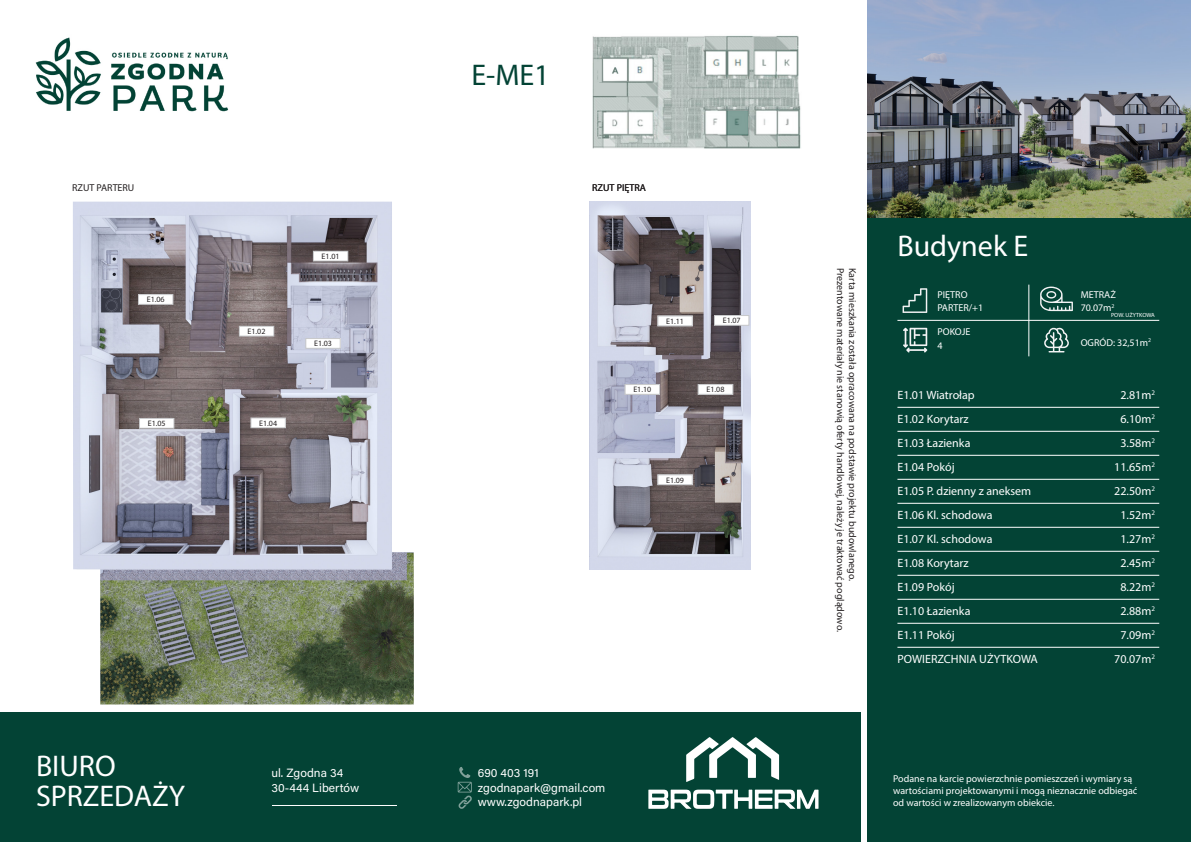
<style>
.page{position:relative;width:1191px;height:842px;background:#fff}
.page>*{position:absolute;margin:0;border:0;box-sizing:border-box;transform-origin:0 0}
.t1{font:30px/30px "Myriad Pro";color:#fff}
.t2{font:30px "Myriad Pro";color:#034335}
.t3{font:12px/14.4px "Myriad Pro";color:#fff}
.t4{font:12px/14.4px "Acumin Variable Concept";color:#fff}
.t5{font:10px/12px "Myriad Pro";color:#fff}
.t6{font:10px "Myriad Pro";color:#231f20}
.t7{font:8px "Myriad Pro";color:#231f20}
.t8{font:6px "Myriad Pro";color:#fff}
</style>
<div class="page">
<div style="left:867px;top:0;width:324px;height:842px;background:#034335"></div>
<img style="left:867px;top:0;width:324px;height:217px">
<img style="left:35px;top:37px;width:194px;height:75px">
<hr style="left:897px;top:320px;width:262px;height:1px;background:#fff">
<hr style="left:1028px;top:285px;width:1px;height:71px;background:#fff">
<svg style="left:1044px;top:327px;width:25px;height:25px"></svg>
<svg style="left:903px;top:328px;width:24px;height:24px"></svg>
<svg style="left:1040px;top:286px;width:33px;height:25px"></svg>
<svg style="left:902px;top:288px;width:25px;height:25px"></svg>
<div style="left:0;top:712px;width:860px;height:130px;background:#034335"></div>
<svg style="left:686px;top:737px;width:93px;height:45px"></svg>
<svg style="left:648px;top:789px;width:170px;height:20px"></svg>
<svg style="left:458px;top:767px;width:14px;height:42px"></svg>
<hr style="left:272px;top:805px;width:125px;height:1px;background:#fff">
<img style="left:592px;top:35px;width:209px;height:114px">
<img style="left:589px;top:202px;width:162px;height:368px">
<img style="left:73px;top:202px;width:341px;height:502px">
<div style="left:139px;top:418px;width:35px;height:10px;background:#fff"></div>
<div style="left:139px;top:418px;width:35px;height:11px;border:1px solid #c7c8ca"></div>
<div style="left:138px;top:295px;width:35px;height:9px;background:#fff"></div>
<div style="left:138px;top:294px;width:35px;height:11px;border:1px solid #c7c8ca"></div>
<div style="left:313px;top:251px;width:35px;height:10px;background:#fff"></div>
<div style="left:313px;top:251px;width:35px;height:10px;border:1px solid #c7c8ca"></div>
<div style="left:306px;top:339px;width:34px;height:9px;background:#fff"></div>
<div style="left:305px;top:338px;width:36px;height:11px;border:1px solid #c7c8ca"></div>
<div style="left:251px;top:418px;width:34px;height:10px;background:#fff"></div>
<div style="left:250px;top:417px;width:36px;height:11px;border:1px solid #c7c8ca"></div>
<div style="left:239px;top:326px;width:35px;height:10px;background:#fff"></div>
<div style="left:239px;top:326px;width:35px;height:11px;border:1px solid #c7c8ca"></div>
<div style="left:658px;top:316px;width:34px;height:10px;background:#fff"></div>
<div style="left:657px;top:315px;width:36px;height:11px;border:1px solid #c7c8ca"></div>
<div style="left:658px;top:475px;width:34px;height:10px;background:#fff"></div>
<div style="left:657px;top:474px;width:36px;height:11px;border:1px solid #c7c8ca"></div>
<div style="left:625px;top:384px;width:34px;height:10px;background:#fff"></div>
<div style="left:624px;top:384px;width:36px;height:11px;border:1px solid #c7c8ca"></div>
<div style="left:698px;top:384px;width:34px;height:10px;background:#fff"></div>
<div style="left:698px;top:384px;width:35px;height:11px;border:1px solid #c7c8ca"></div>
<div style="left:714px;top:315px;width:35px;height:10px;background:#fff"></div>
<div style="left:714px;top:315px;width:35px;height:11px;border:1px solid #c7c8ca"></div>
<svg style="left:726px;top:111px;width:22px;height:24px"></svg>
<hr style="left:897px;top:407px;width:262px;height:1px;background:#fff">
<hr style="left:897px;top:431px;width:262px;height:1px;background:#fff">
<hr style="left:897px;top:455px;width:262px;height:1px;background:#fff">
<hr style="left:897px;top:479px;width:262px;height:1px;background:#fff">
<hr style="left:897px;top:503px;width:262px;height:1px;background:#fff">
<hr style="left:897px;top:527px;width:262px;height:1px;background:#fff">
<hr style="left:897px;top:551px;width:262px;height:1px;background:#fff">
<hr style="left:897px;top:575px;width:262px;height:1px;background:#fff">
<hr style="left:897px;top:599px;width:262px;height:1px;background:#fff">
<hr style="left:897px;top:623px;width:262px;height:1px;background:#fff">
<hr style="left:897px;top:647px;width:262px;height:1px;background:#fff">
<p class="t2" style="left:471px;top:56px;width:80px">E-ME1</p>
<p class="t6" style="left:72px;top:182px;width:64px">RZUT PARTERU</p>
<p class="t6" style="left:592px;top:182px;width:55px">RZUT PIĘTRA</p>
<p class="t7" style="left:147px;top:295px;width:19px">E1.06</p>
<p class="t7" style="left:148px;top:419px;width:19px">E1.05</p>
<p class="t7" style="left:248px;top:327px;width:19px">E1.02</p>
<p class="t7" style="left:259px;top:418px;width:19px">E1.04</p>
<p class="t7" style="left:322px;top:251px;width:19px">E1.01</p>
<p class="t7" style="left:314px;top:339px;width:19px">E1.03</p>
<p class="t7" style="left:666px;top:316px;width:19px">E1.11</p>
<p class="t7" style="left:722px;top:316px;width:19px">E1.07</p>
<p class="t7" style="left:633px;top:385px;width:19px">E1.10</p>
<p class="t7" style="left:706px;top:385px;width:19px">E1.08</p>
<p class="t7" style="left:666px;top:475px;width:19px">E1.09</p>
<h1 class="t1" style="left:36px;top:750px;width:150px">BIURO<br>SPRZEDAŻY</h1>
<p class="t3" style="left:286px;top:766px;width:102px">Świętego Jacka 86 B<br>364 Kraków</p>
<p class="t4" style="left:271px;top:765px;width:89px">ul. Zgodna 34<br>30-444 Libertów</p>
<p class="t4" style="left:478px;top:765px;width:129px">690 403 191 zgodnapark@gmail.com www.zgodnapark.pl</p>
<p class="t3" style="left:499px;top:766px;width:41px">104 129</p>
<p class="t3" style="left:478px;top:780px;width:102px">joanna@brother .p</p>
<p class="t3" style="left:509px;top:794px;width:33px">zgodn</p>
<p class="t6" style="left:846px;top:268px;width:366px;rotate:90deg">Prezentowane materiały nie stanowią oferty handlowej, należy je traktować poglądowo.</p>
<p class="t6" style="left:858px;top:268px;width:315px;rotate:90deg">Karta mieszkania została opracowana na podstawie projektu budowlanego.</p>
<p class="t1" style="left:897px;top:231px;width:132px">Budynek E</p>
<p class="t5" style="left:937px;top:288px;width:32px">PIĘTRO</p>
<p class="t5" style="left:937px;top:326px;width:34px">POKOJE</p>
<p class="t5" style="left:937px;top:302px;width:47px">PARTER/+1</p>
<p class="t5" style="left:937px;top:339px;width:7px">4</p>
<p class="t5" style="left:1080px;top:288px;width:37px">METRAŻ</p>
<p class="t8" style="left:1111px;top:311px;width:45px">POW. UŻYTKOWA</p>
<p class="t5" style="left:1080px;top:302px;width:35px">70.07m<sup>2</sup></p>
<p class="t5" style="left:1080px;top:336px;width:72px">OGRÓD: 32,51m<sup>2</sup></p>
<p class="t3" style="left:897px;top:387px;width:79px">E1.01 Wiatrołap</p>
<p class="t3" style="left:1120px;top:387px;width:36px">2.81m<sup>2</sup></p>
<p class="t3" style="left:897px;top:411px;width:73px">E1.02 Korytarz</p>
<p class="t3" style="left:1120px;top:411px;width:36px">6.10m<sup>2</sup></p>
<p class="t3" style="left:897px;top:435px;width:75px">E1.03 Łazienka</p>
<p class="t3" style="left:1120px;top:435px;width:36px">3.58m<sup>2</sup></p>
<p class="t3" style="left:897px;top:459px;width:59px">E1.04 Pokój</p>
<p class="t3" style="left:1114px;top:459px;width:42px">11.65m<sup>2</sup></p>
<p class="t3" style="left:897px;top:483px;width:135px">E1.05 P. dzienny z aneksem</p>
<p class="t3" style="left:1114px;top:483px;width:42px">22.50m<sup>2</sup></p>
<p class="t3" style="left:897px;top:507px;width:96px">E1.06 Kl. schodowa</p>
<p class="t3" style="left:1120px;top:507px;width:36px">1.52m<sup>2</sup></p>
<p class="t3" style="left:897px;top:531px;width:96px">E1.07 Kl. schodowa</p>
<p class="t3" style="left:1120px;top:531px;width:36px">1.27m<sup>2</sup></p>
<p class="t3" style="left:897px;top:555px;width:73px">E1.08 Korytarz</p>
<p class="t3" style="left:1120px;top:555px;width:36px">2.45m<sup>2</sup></p>
<p class="t3" style="left:897px;top:579px;width:59px">E1.09 Pokój</p>
<p class="t3" style="left:1120px;top:579px;width:36px">8.22m<sup>2</sup></p>
<p class="t3" style="left:897px;top:603px;width:75px">E1.10 Łazienka</p>
<p class="t3" style="left:1120px;top:603px;width:36px">2.88m<sup>2</sup></p>
<p class="t3" style="left:897px;top:627px;width:59px">E1.11 Pokój</p>
<p class="t3" style="left:1120px;top:627px;width:36px">7.09m<sup>2</sup></p>
<p class="t3" style="left:897px;top:651px;width:142px">POWIERZCHNIA UŻYTKOWA</p>
<p class="t3" style="left:1114px;top:651px;width:42px">70.07m<sup>2</sup></p>
<p class="t5" style="left:893px;top:772px;width:246px">Podane na karcie powierzchnie pomieszczeń i wymiary są wartościami projektowanymi i mogą nieznacznie odbiegać od wartości w zrealizowanym obiekcie.</p>
</div>
